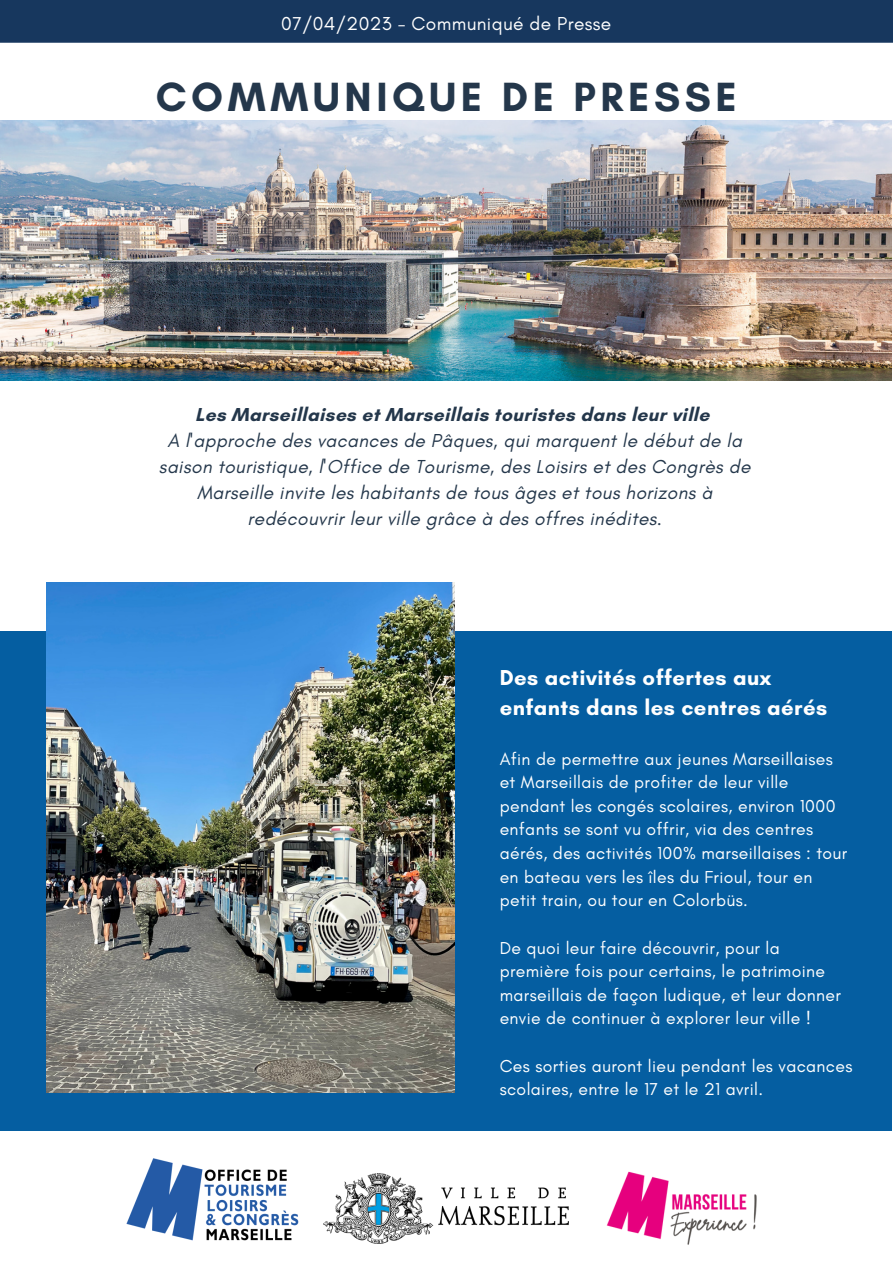
<style>
.page{position:relative;width:893px;height:1264px;background:#fff}
.page>*{position:absolute;margin:0;border:0;box-sizing:border-box;transform-origin:0 0}
.t1{font:700 41.55px "Glacial Indifference";letter-spacing:.11em;color:#24374b}
.t2{font:700 22.05px/30.3px "Glacial Indifference";letter-spacing:.02em;color:#fff}
.t3{font:italic 19.05px/25.8px "Glacial Indifference";letter-spacing:.02em;color:#24374b;text-align:center}
.t4{font:700 19.05px "Glacial Indifference";letter-spacing:.02em;color:#24374b}
.t5{font:19.05px "Glacial Indifference";letter-spacing:.02em;color:#fff}
.t6{font:17.55px/23.5px "Glacial Indifference";letter-spacing:.02em;color:#fff}
</style>
<div class="page">
<div style="left:0;top:0;width:892px;height:43px;background:#17375e"></div>
<div style="left:0;top:631px;width:891px;height:499px;background:#055ea1"></div>
<img style="left:46px;top:582px;width:408px;height:510px">
<img style="left:0;top:120px;width:891px;height:260px">
<img style="left:606px;top:1171px;width:151px;height:74px">
<img style="left:323px;top:1173px;width:245px;height:70px">
<img style="left:126px;top:1158px;width:173px;height:83px">
<p class="t5" style="left:281px;top:11px;width:331px">07/04/2023 - Communiqué de Presse</p>
<h1 class="t1" style="left:156px;top:71px;width:582px">COMMUNIQUE DE PRESSE</h1>
<p class="t4" style="left:195px;top:403px;width:516px">Les Marseillaises et Marseillais touristes dans leur ville</p>
<p class="t3" style="left:159px;top:427px;width:593px">A l'approche des vacances de Pâques, qui marquent le début de la saison touristique, l'Office de Tourisme, des Loisirs et des Congrès de Marseille invite les habitants de tous âges et tous horizons à redécouvrir leur ville grâce à des offres inédites.</p>
<p class="t2" style="left:499px;top:662px;width:329px">Des activités offertes aux enfants dans les centres aérés</p>
<p class="t6" style="left:499px;top:746px;width:349px">Afin de permettre aux jeunes Marseillaises et Marseillais de profiter de leur ville pendant les congés scolaires, environ 1000 enfants se sont vu offrir, via des centres aérés, des activités 100% marseillaises : tour en bateau vers les îles du Frioul, tour en petit train, ou tour en Colorbüs.</p>
<p class="t6" style="left:499px;top:935px;width:343px">De quoi leur faire découvrir, pour la première fois pour certains, le patrimoine marseillais de façon ludique, et leur donner envie de continuer à explorer leur ville !</p>
<p class="t6" style="left:499px;top:1053px;width:354px">Ces sorties auront lieu pendant les vacances scolaires, entre le 17 et le 21 avril.</p>
</div>
